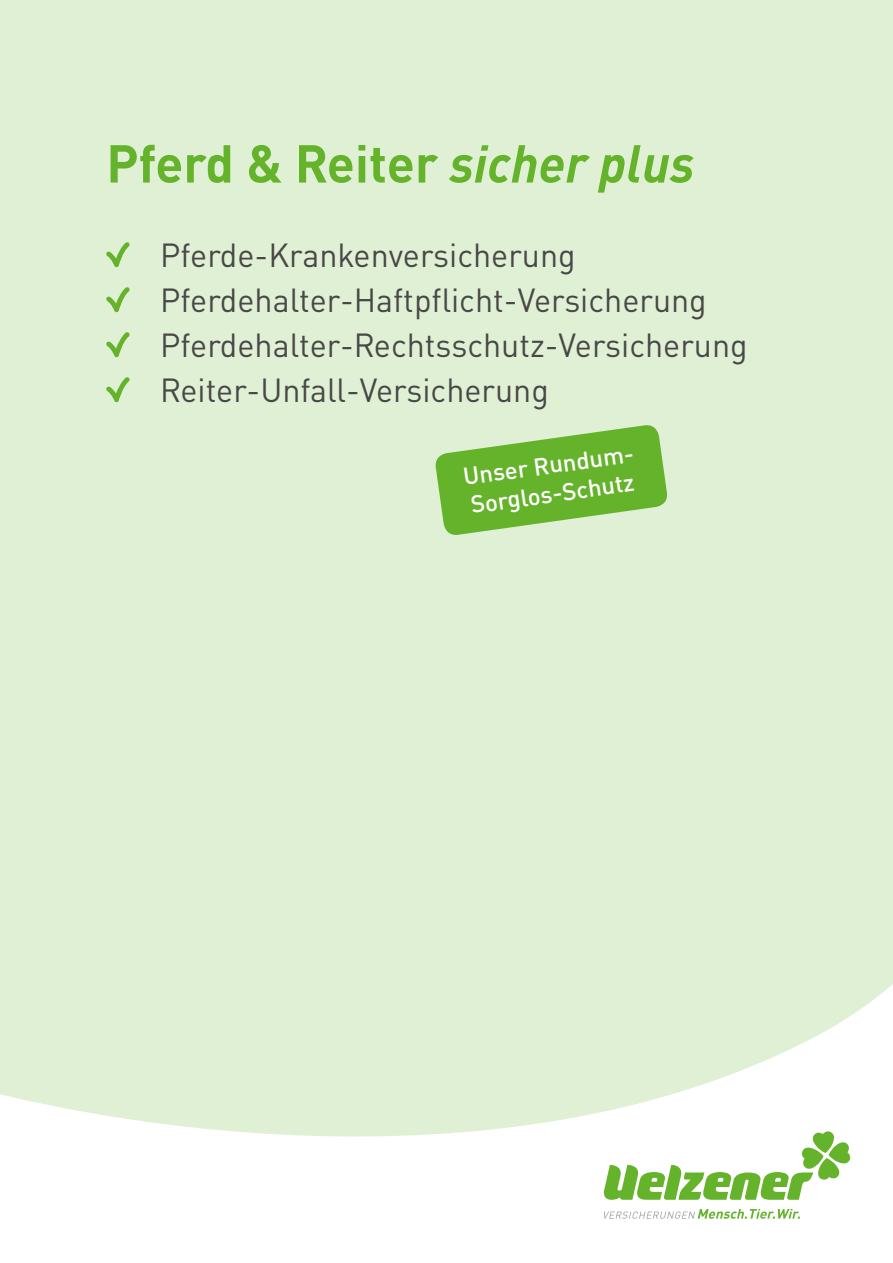
<style>
.page{position:relative;width:893px;height:1263px;background:#fff}
.page>*{position:absolute;margin:0;border:0;box-sizing:border-box;transform-origin:0 0}
.t1{font:700 52.5px "DINOT";color:#64b32b}
.t2{font:33px/45px "DINOT";color:#484847}
.t3{font:500 24px/28.8px "DINOT";color:#fff}
.s1{font-style:italic}
</style>
<div class="page">
<div style="left:0;top:0;width:893px;height:1137px;background:#e0f0d5"></div>
<svg style="left:105px;top:241px;width:28px;height:28px"></svg>
<svg style="left:105px;top:286px;width:28px;height:28px"></svg>
<svg style="left:105px;top:331px;width:28px;height:28px"></svg>
<svg style="left:105px;top:376px;width:28px;height:28px"></svg>
<div style="left:569px;top:1120px;width:292px;height:126px;background:#fff"></div>
<svg style="left:603px;top:1131px;width:248px;height:69px"></svg>
<svg style="left:604px;top:1209px;width:196px;height:10px"></svg>
<svg style="left:434px;top:424px;width:235px;height:113px;background:#89c55e"></svg>
<h1 class="t1" style="left:106px;top:129px;width:590px">Pferd &amp; Reiter <span class="s1">sicher plus</span></h1>
<p class="t2" style="left:160px;top:232px;width:589px">Pferde-Krankenversicherung Pferdehalter-Haftpflicht-Versicherung Pferdehalter-Rechtsschutz-Versicherung Reiter-Unfall-Versicherung</p>
<p class="t3" style="left:461px;top:462px;width:175px;rotate:-8deg">Unser Rundum-<br>Sorglos-Schutz</p>
</div>
